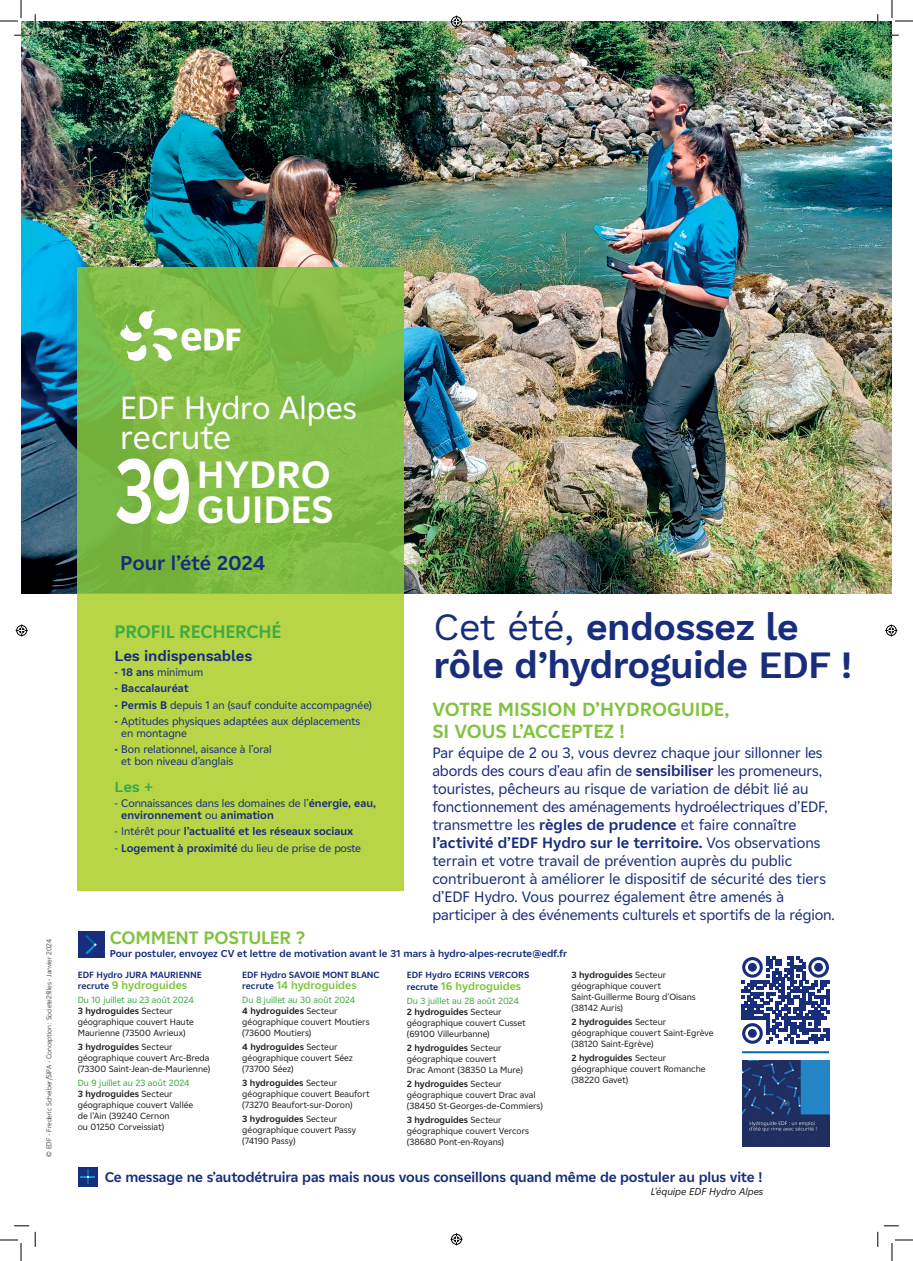
<style>
.page{position:relative;width:913px;height:1261px;background:#fff}
.page>*{position:absolute;margin:0;border:0;box-sizing:border-box;transform-origin:0 0}
.t1{font:700 90.8px "EDF2020";color:#fff;scale:.75 1}
.t2{font:600 38px/38px "Work Sans";letter-spacing:-.02em;color:#182d7c}
.t3{font:700 38px/35px "EDF2020";color:#fff}
.t4{font:34px "EDF2020";color:#fff}
.t5{font:32px "EDF2020";color:#fff}
.t6{font:700 20px "EDF2020";letter-spacing:-.005em;color:#182d7c}
.t7{font:700 19px/22px "EDF2020";color:#81c340}
.t8{font:700 18px "EDF2020";letter-spacing:-.01em;color:#81c340}
.t9{font:700 18px "EDF2020";letter-spacing:-.01em;color:#3eaa44}
.t10{font:15px/18px "EDF2020";color:#182d7c}
.t11{font:600 15px "Work Sans";letter-spacing:-.01em;color:#182d7c}
.t12{font:600 15px "Work Sans";color:#3eaa44}
.t13{font:700 14px "EDF2020";letter-spacing:-.01em;color:#182d7c}
.t14{font:11px/12px "EDF2020";color:#182d7c}
.t15{font:700 11px "EDF2020";color:#81c340}
.t16{font:700 11px "EDF2020";color:#182d7c}
.t17{font:700 10px "EDF2020";color:#182d7c}
.t18{font:italic 10px "EDF2020";color:#231f20}
.t19{font:9px/11px "EDF2020";color:#231f20}
.t20{font:700 9px "EDF2020";color:#182d7c}
.t21{font:300 7px "EDF2020";letter-spacing:-.01em;color:#231f20}
.s1{font-weight:700}
.s2{font-weight:400}
.s3{font-size:9px;color:#182d7c}
.s4{color:#3eaa44}
</style>
<div class="page">
<img style="left:21px;top:21px;width:870px;height:573px">
<div style="left:78px;top:594px;width:326px;height:297px;background:#b8d548"></div>
<div style="left:78px;top:931px;width:26px;height:27px;background:#182d7c"></div>
<svg style="left:85px;top:935px;width:12px;height:19px"></svg>
<div style="left:78px;top:1167px;width:19px;height:20px;background:#182d7c"></div>
<svg style="left:80px;top:1170px;width:15px;height:14px"></svg>
<svg style="left:741px;top:957px;width:87px;height:87px"></svg>
<div style="left:747px;top:963px;width:9px;height:9px;background:#182d7c;border-radius:50%"></div>
<svg style="left:813px;top:963px;width:9px;height:9px"></svg>
<svg style="left:747px;top:1029px;width:9px;height:9px"></svg>
<img style="left:742px;top:1060px;width:86px;height:87px">
<svg style="left:78px;top:268px;width:326px;height:326px;background:#7eba44"></svg>
<svg style="left:120px;top:310px;width:120px;height:51px"></svg>
<hr style="left:742px;top:1051px;width:86px;height:2px;background:#006aad">
<svg style="left:14px;top:35px;width:15px;height:1px"></svg>
<svg style="left:883px;top:35px;width:15px;height:1px"></svg>
<svg style="left:14px;top:1225px;width:15px;height:2px"></svg>
<svg style="left:35px;top:14px;width:1px;height:15px"></svg>
<svg style="left:35px;top:1232px;width:1px;height:15px"></svg>
<svg style="left:876px;top:14px;width:2px;height:15px"></svg>
<svg style="left:0;top:0;width:22px;height:22px"></svg>
<svg style="left:0;top:1239px;width:22px;height:22px"></svg>
<svg style="left:891px;top:0;width:21px;height:22px"></svg>
<svg style="left:877px;top:1225px;width:35px;height:36px"></svg>
<svg style="left:450px;top:16px;width:12px;height:12px"></svg>
<svg style="left:450px;top:1233px;width:12px;height:12px"></svg>
<svg style="left:16px;top:624px;width:12px;height:12px"></svg>
<svg style="left:885px;top:624px;width:12px;height:12px"></svg>
<p class="t21" style="left:44px;top:1157px;width:219px;rotate:-90deg">© EDF - Frederic Scheiber/SIPA - Conception : Societe2filles - Janvier 2024</p>
<h3 class="t5" style="left:120px;top:386px;width:238px">EDF Hydro Alpes</h3>
<h3 class="t4" style="left:120px;top:413px;width:112px">recrute</h3>
<h2 class="t3" style="left:197px;top:456px;width:138px">HYDRO<br>GUIDES</h2>
<h3 class="t6" style="left:120px;top:549px;width:146px">Pour l’été 2024</h3>
<h1 class="t1" style="left:115px;top:427px;width:106px">39</h1>
<h3 class="t9" style="left:115px;top:619px;width:168px">PROFIL RECHERCHÉ</h3>
<h3 class="t11" style="left:115px;top:647px;width:139px">Les indispensables</h3>
<p class="t14" style="left:115px;top:666px;width:90px"><span class="s1">- 18 ans</span> minimum</p>
<p class="t16" style="left:115px;top:681px;width:75px">- Baccalauréat</p>
<p class="t14" style="left:115px;top:698px;width:259px"><span class="s1">- Permis B</span> depuis 1 an (sauf conduite accompagnée)</p>
<p class="t14" style="left:121px;top:715px;width:240px;text-indent:-7px"><span class="s1">-</span> Aptitudes physiques adaptées aux déplacements en montagne</p>
<p class="t14" style="left:121px;top:743px;width:152px;text-indent:-7px"><span class="s1">-</span> Bon relationnel, aisance à l’oral et bon niveau d’anglais</p>
<h3 class="t12" style="left:115px;top:778px;width:40px">Les +</h3>
<p class="t14" style="left:121px;top:797px;width:256px;text-indent:-7px">- Connaissances dans les domaines de l’<span class="s1">énergie, eau, environnement</span> ou <span class="s1">animation</span></p>
<p class="t16" style="left:115px;top:824px;width:240px"><span class="s2">- Intérêt pour</span> l’actualité et les réseaux sociaux</p>
<p class="t14" style="left:115px;top:841px;width:248px">- <span class="s1">Logement à proximité</span> du lieu de prise de poste</p>
<h2 class="t2" style="left:433px;top:610px;width:420px"><span class="s2">Cet été,</span> endossez le rôle d’hydroguide EDF !</h2>
<h3 class="t7" style="left:432px;top:697px;width:298px">VOTRE MISSION D’HYDROGUIDE,<br>SI VOUS L’ACCEPTEZ !</h3>
<p class="t10" style="left:432px;top:744px;width:404px">Par équipe de 2 ou 3, vous devrez chaque jour sillonner les abords des cours d’eau afin de <span class="s1">sensibiliser</span> les promeneurs, touristes, pêcheurs au risque de variation de débit lié au fonctionnement des aménagements hydroélectriques d’EDF, transmettre les <span class="s1">règles de prudence</span> et faire connaître <span class="s1">l’activité d’EDF Hydro sur le territoire.</span> Vos observations terrain et votre travail de prévention auprès du public contribueront à améliorer le dispositif de sécurité des tiers d’EDF Hydro. Vous pourrez également être amenés à participer à des événements culturels et sportifs de la région.</p>
<h3 class="t8" style="left:110px;top:925px;width:197px">COMMENT POSTULER ?</h3>
<p class="t17" style="left:110px;top:947px;width:459px">Pour postuler, envoyez CV et lettre de motivation avant le 31 mars à hydro-alpes-recrute@edf.fr</p>
<p class="t20" style="left:78px;top:969px;width:126px">EDF Hydro JURA MAURIENNE</p>
<p class="t15" style="left:78px;top:978px;width:111px"><span class="s3">recrute</span> 9 hydroguides</p>
<p class="t19" style="left:78px;top:994px;width:118px"><span class="s4">Du 10 juillet au 23 août 2024<br></span><span class="s1">3 hydroguides</span> Secteur géographique couvert Haute<br>Maurienne (73500 Avrieux)</p>
<p class="t19" style="left:78px;top:1041px;width:134px"><span class="s1">3 hydroguides</span> Secteur géographique couvert Arc-Breda (73300 Saint-Jean-de-Maurienne)</p>
<p class="t19" style="left:78px;top:1077px;width:117px"><span class="s4">Du 9 juillet au 23 août 2024<br></span><span class="s1">3 hydroguides</span> Secteur géographique couvert Vallée de l’Ain (39240 Cernon<br>ou 01250 Corveissiat)</p>
<p class="t20" style="left:242px;top:969px;width:139px">EDF Hydro SAVOIE MONT BLANC</p>
<p class="t15" style="left:242px;top:978px;width:116px"><span class="s3">recrute</span> 14 hydroguides</p>
<p class="t19" style="left:242px;top:994px;width:129px"><span class="s4">Du 8 juillet au 30 août 2024<br></span><span class="s1">4 hydroguides</span> Secteur géographique couvert Moutiers (73600 Moutiers)</p>
<p class="t19" style="left:242px;top:1041px;width:112px"><span class="s1">4 hydroguides</span> Secteur géographique couvert Séez (73700 Séez)</p>
<p class="t19" style="left:242px;top:1077px;width:129px"><span class="s1">3 hydroguides</span> Secteur géographique couvert Beaufort (73270 Beaufort-sur-Doron)</p>
<p class="t19" style="left:242px;top:1113px;width:115px"><span class="s1">3 hydroguides</span> Secteur géographique couvert Passy (74190 Passy)</p>
<p class="t20" style="left:407px;top:969px;width:124px">EDF Hydro ECRINS VERCORS</p>
<p class="t15" style="left:407px;top:979px;width:116px"><span class="s3">recrute</span> 16 hydroguides</p>
<p class="t19" style="left:407px;top:995px;width:120px"><span class="s4">Du 3 juillet au 28 août 2024<br></span><span class="s1">2 hydroguides</span> Secteur géographique couvert Cusset (69100 Villeurbanne)</p>
<p class="t19" style="left:407px;top:1042px;width:117px"><span class="s1">2 hydroguides</span> Secteur géographique couvert<br>Drac Amont (38350 La Mure)</p>
<p class="t19" style="left:407px;top:1078px;width:138px"><span class="s1">2 hydroguides</span> Secteur géographique couvert Drac aval (38450 St-Georges-de-Commiers)</p>
<p class="t19" style="left:407px;top:1114px;width:124px"><span class="s1">3 hydroguides</span> Secteur géographique couvert Vercors (38680 Pont-en-Royans)</p>
<p class="t19" style="left:571px;top:969px;width:126px"><span class="s1">3 hydroguides</span> Secteur géographique couvert<br>Saint-Guillerme Bourg d’Oisans (38142 Auris)</p>
<p class="t19" style="left:571px;top:1016px;width:144px"><span class="s1">2 hydroguides</span> Secteur géographique couvert Saint-Egrève (38120 Saint-Egrève)</p>
<p class="t19" style="left:571px;top:1052px;width:136px"><span class="s1">2 hydroguides</span> Secteur géographique couvert Romanche (38220 Gavet)</p>
<h3 class="t13" style="left:105px;top:1168px;width:659px">Ce message ne s’autodétruira pas mais nous vous conseillons quand même de postuler au plus vite !</h3>
<p class="t18" style="left:650px;top:1185px;width:114px">L’équipe EDF Hydro Alpes</p>
</div>
